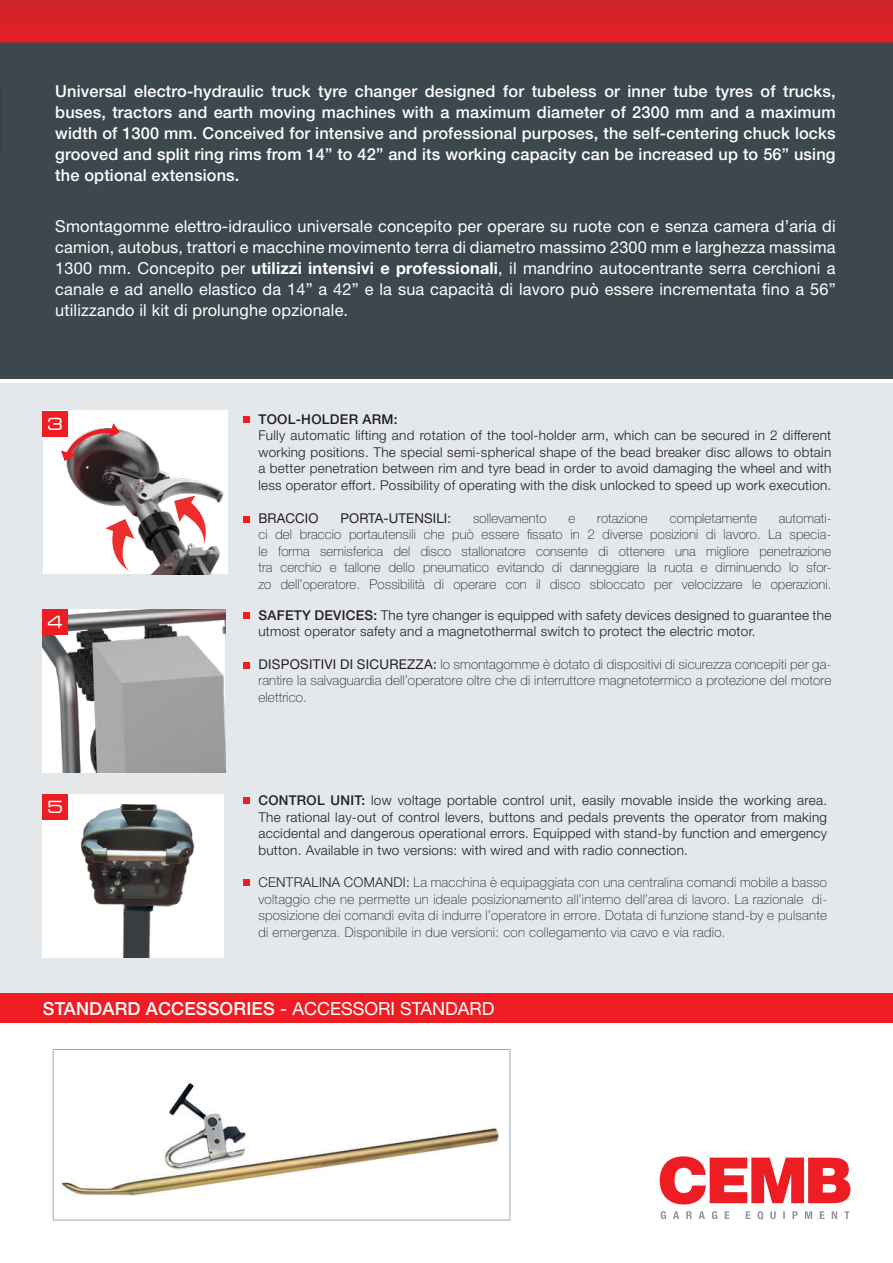
<style>
.page{position:relative;width:893px;height:1263px;background:#fff}
.page>*{position:absolute;margin:0;border:0;box-sizing:border-box;transform-origin:0 0}
.t1{font:18.3px "Microgramma D Medi Exte";color:#fff}
.t2{font:500 18px "Helvetica Neue LT Std";letter-spacing:.01em;color:#fff}
.t3{font:16.5px/21px "Helvetica Neue LT Std";letter-spacing:.01em;color:#fff;text-align:justify}
.t4{font:500 16.5px/21px "Helvetica Neue LT Std";letter-spacing:.01em;color:#fff;text-align:justify}
.t5{font:100 13.5px/16.5px "Helvetica Neue LT Std";letter-spacing:.01em;color:#231f20;text-align:justify}
.t6{font:300 13.5px/16.5px "Helvetica Neue LT Std";letter-spacing:.02em;color:#231f20;text-align:justify}
.t7{font:13.5px "Helvetica Neue LT Std";letter-spacing:.01em;color:#231f20}
.t8{font:500 13.5px "Helvetica Neue LT Std";letter-spacing:.02em;color:#231f20}
.s1{font-weight:700}
.s2{font-weight:500}
.s3{font-weight:400}
.s4{font-weight:300}
</style>
<div class="page">
<div style="left:0;top:0;width:893px;height:378px;background:#3d474e"></div>
<svg style="left:0;top:0;width:893px;height:43px;background:#d82128"></svg>
<div style="left:0;top:384px;width:893px;height:639px;background:#e4e8eb"></div>
<div style="left:0;top:993px;width:893px;height:30px;background:#ee1d23"></div>
<img style="left:43px;top:609px;width:182px;height:164px">
<div style="left:43px;top:609px;width:25px;height:26px;background:#ee1d23"></div>
<div style="left:43px;top:794px;width:181px;height:163px;background:#fff"></div>
<img style="left:52px;top:804px;width:143px;height:153px">
<div style="left:43px;top:794px;width:25px;height:25px;background:#ee1d23"></div>
<img style="left:52px;top:1075px;width:459px;height:131px">
<div style="left:53px;top:1049px;width:457px;height:171px;border:1px solid #9dacb5"></div>
<div style="left:43px;top:411px;width:184px;height:163px;background:#fff"></div>
<img style="left:53px;top:429px;width:171px;height:145px">
<div style="left:43px;top:411px;width:25px;height:25px;background:#ee1d23"></div>
<svg style="left:61px;top:423px;width:59px;height:38px"></svg>
<svg style="left:660px;top:1156px;width:190px;height:48px"></svg>
<svg style="left:661px;top:1211px;width:188px;height:9px"></svg>
<svg style="left:105px;top:519px;width:29px;height:52px"></svg>
<svg style="left:174px;top:496px;width:38px;height:48px"></svg>
<div style="left:243px;top:416px;width:7px;height:6px;background:#ee1d23"></div>
<div style="left:243px;top:516px;width:7px;height:7px;background:#ee1d23"></div>
<div style="left:243px;top:612px;width:7px;height:6px;background:#ee1d23"></div>
<div style="left:243px;top:662px;width:7px;height:7px;background:#ee1d23"></div>
<div style="left:243px;top:797px;width:7px;height:7px;background:#ee1d23"></div>
<div style="left:243px;top:879px;width:7px;height:6px;background:#ee1d23"></div>
<img style="left:0;top:378px;width:7px;height:6px">
<p class="t4" style="left:55px;top:81px;width:782px">Universal electro-hydraulic truck tyre changer designed for tubeless or inner tube tyres of trucks, buses, tractors and earth moving machines with a maximum diameter of 2300 mm and a maximum width of 1300 mm. Conceived for intensive and professional purposes, the self-centering chuck locks grooved and split ring rims from 14” to 42” and its working capacity can be increased up to 56” using the optional extensions.</p>
<p class="t3" style="left:55px;top:216px;width:782px">Smontagomme elettro-idraulico universale concepito per operare su ruote con e senza camera d’aria di camion, autobus, trattori e macchine movimento terra di diametro massimo 2300 mm e larghezza massima 1300 mm. Concepito per <span class="s1">utilizzi intensivi e professionali</span>, il mandrino autocentrante serra cerchioni a canale e ad anello elastico da 14” a 42” e la sua capacità di lavoro può essere incrementata fino a 56” utilizzando il kit di prolunghe opzionale.</p>
<p class="t1" style="left:48px;top:412px;width:17px">3</p>
<p class="t8" style="left:258px;top:411px;width:141px">TOOL-HOLDER ARM:</p>
<p class="t6" style="left:258px;top:427px;width:574px">Fully automatic lifting and rotation of the tool-holder arm, which can be secured in 2 different working positions. The special semi-spherical shape of the bead breaker disc allows to obtain a better penetration between rim and tyre bead in order to avoid damaging the wheel and with less operator effort. Possibility of operating with the disk unlocked to speed up work execution.</p>
<p class="t7" style="left:258px;top:510px;width:62px">BRACCIO</p>
<p class="t7" style="left:340px;top:510px;width:112px">PORTA-UTENSILI:</p>
<p class="t5" style="left:473px;top:510px;width:75px">sollevamento</p>
<p class="t5" style="left:568px;top:510px;width:8px">e</p>
<p class="t5" style="left:597px;top:510px;width:52px">rotazione</p>
<p class="t5" style="left:670px;top:510px;width:89px">completamente</p>
<p class="t5" style="left:258px;top:510px;width:574px;text-indent:520px">automati&shy;ci del braccio portautensili che può essere fissato in 2 diverse posizioni di lavoro. La specia&shy;le forma semisferica del disco stallonatore consente di ottenere una migliore penetrazione tra cerchio e tallone dello pneumatico evitando di danneggiare la ruota e diminuendo lo sfor&shy;zo dell’operatore. Possibilità di operare con il disco sbloccato per velocizzare le operazioni.</p>
<p class="t6" style="left:258px;top:607px;width:574px"><span class="s2">SAFETY DEVICES:</span> The tyre changer is equipped with safety devices designed to guarantee the utmost operator safety and a magnetothermal switch to protect the electric motor.</p>
<p class="t5" style="left:258px;top:656px;width:574px"><span class="s3">DISPOSITIVI DI SICUREZZA:</span> lo smontagomme è dotato di dispositivi di sicurezza concepiti per ga&shy;rantire la salvaguardia dell’operatore oltre che di interruttore magnetotermico a protezione del motore elettrico.</p>
<p class="t1" style="left:48px;top:611px;width:17px">4</p>
<p class="t1" style="left:48px;top:795px;width:17px">5</p>
<p class="t6" style="left:258px;top:792px;width:570px"><span class="s2">CONTROL UNIT:</span> low voltage portable control unit, easily movable inside the working area.<br>The rational lay-out of control levers, buttons and pedals prevents the operator from making accidental and dangerous operational errors. Equipped with stand-by function and emergency button. Available in two versions: with wired and with radio connection.</p>
<p class="t5" style="left:258px;top:874px;width:570px"><span class="s4">CENTRALINA COMANDI:</span> La macchina è equipaggiata con una centralina comandi mobile a basso voltaggio che ne permette un ideale posizionamento all’interno dell’area di lavoro. La razionale di&shy;sposizione dei comandi evita di indurre l’operatore in errore. Dotata di funzione stand-by e pulsante di emergenza. Disponibile in due versioni: con collegamento via cavo e via radio.</p>
<p class="t2" style="left:43px;top:997px;width:453px">STANDARD ACCESSORIES <span class="s3">- ACCESSORI STANDARD</span></p>
</div>
